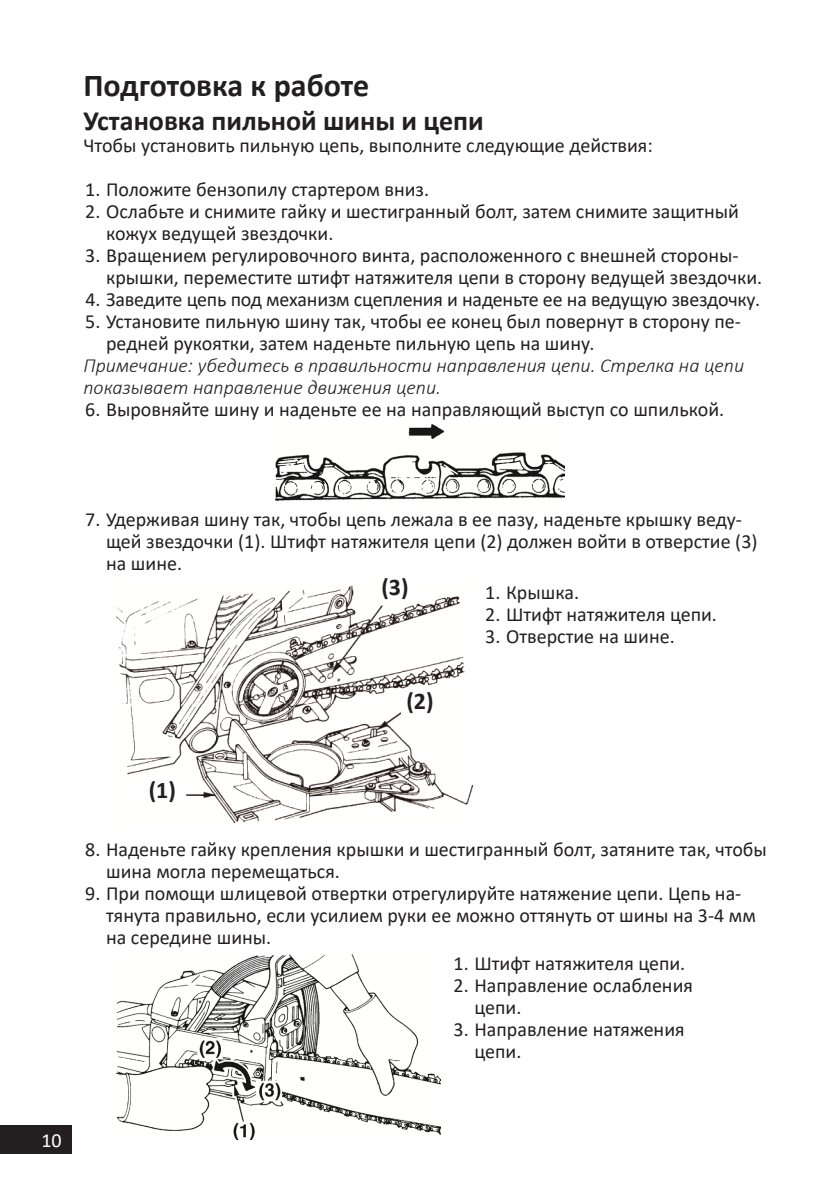
<style>
.page{position:relative;width:840px;height:1191px;background:#fff}
.page>*{position:absolute;margin:0;border:0;box-sizing:border-box;transform-origin:0 0}
.Заголовок_16{font:700 32px "Calibri";color:#231f20}
.Заголовок_14{font:700 28px "Calibri";color:#231f20}
.цифры_на_схемах{font:700 24px "Calibri";color:#231f20}
.t1{font:20px/22px "Calibri";color:#231f20}
.основной_абзац_приме{font:italic 300 20px/22px "Calibri";color:#231f20}
.t2{font:20px "Calibri";color:#fff}
</style>
<div class="page">
<div style="left:0;top:1125px;width:72px;height:29px;background:#231f20"></div>
<img style="left:275px;top:424px;width:289px;height:78px">
<img style="left:116px;top:954px;width:324px;height:186px">
<img style="left:116px;top:585px;width:356px;height:237px">
<div style="left:400px;top:691px;width:39px;height:24px;background:#fff"></div>
<div style="left:139px;top:780px;width:46px;height:24px;background:#fff"></div>
<div style="left:378px;top:577px;width:33px;height:24px;background:#fff"></div>
<p class="Заголовок_16" style="left:83px;top:63px;width:287px">Подготовка к работе</p>
<p class="Заголовок_14" style="left:83px;top:101px;width:401px">Установка пильной шины и цепи</p>
<p class="t1" style="left:83px;top:133px;width:570px">Чтобы установить пильную цепь, выполните следующие действия:</p>
<p class="t1" style="left:85px;top:177px;width:345px">1. Положите бензопилу стартером вниз.</p>
<p class="t1" style="left:106px;top:199px;width:634px;text-indent:-21px">2. Ослабьте и снимите гайку и шестигранный болт, затем снимите защитный кожух ведущей звездочки.</p>
<p class="t1" style="left:106px;top:243px;width:657px;text-indent:-21px">3. Вращением регулировочного винта, расположенного с внешней стороны&shy;крышки, переместите штифт натяжителя цепи в сторону ведущей звездочки.</p>
<p class="t1" style="left:86px;top:287px;width:675px">4. Заведите цепь под механизм сцепления и наденьте ее на ведущую звездочку.</p>
<p class="t1" style="left:106px;top:309px;width:636px;text-indent:-21px">5. Установите пильную шину так, чтобы ее конец был повернут в сторону пе&shy;редней рукоятки, затем наденьте пильную цепь на шину.</p>
<p class="основной_абзац_приме" style="left:83px;top:354px;width:661px">Примечание: убедитесь в правильности направления цепи. Стрелка на цепи показывает направление движения цепи.</p>
<p class="t1" style="left:85px;top:397px;width:640px">6. Выровняйте шину и наденьте ее на направляющий выступ со шпилькой.</p>
<p class="t1" style="left:106px;top:507px;width:652px;text-indent:-21px">7. Удерживая шину так, чтобы цепь лежала в ее пазу, наденьте крышку веду&shy;щей звездочки (1). Штифт натяжителя цепи (2) должен войти в отверстие (3) на шине.</p>
<p class="цифры_на_схемах" style="left:149px;top:773px;width:29px">(1)</p>
<p class="цифры_на_схемах" style="left:381px;top:570px;width:29px">(3)</p>
<p class="цифры_на_схемах" style="left:406px;top:684px;width:29px">(2)</p>
<p class="t1" style="left:485px;top:581px;width:95px">1. Крышка.</p>
<p class="t1" style="left:485px;top:603px;width:233px">2. Штифт натяжителя цепи.</p>
<p class="t1" style="left:485px;top:625px;width:191px">3. Отверстие на шине.</p>
<p class="t1" style="left:106px;top:837px;width:662px;text-indent:-21px">8. Наденьте гайку крепления крышки и шестигранный болт, затяните так, чтобы шина могла перемещаться.</p>
<p class="t1" style="left:106px;top:881px;width:651px;text-indent:-21px">9. При помощи шлицевой отвертки отрегулируйте натяжение цепи. Цепь на&shy;тянута правильно, если усилием руки ее можно оттянуть от шины на 3-4 мм на середине шины.</p>
<p class="t1" style="left:453px;top:951px;width:233px">1. Штифт натяжителя цепи.</p>
<p class="t1" style="left:474px;top:973px;width:220px;text-indent:-21px">2. Направление ослабления цепи.</p>
<p class="t1" style="left:474px;top:1017px;width:211px;text-indent:-21px">3. Направление натяжения цепи.</p>
<p class="t2" style="left:41px;top:1127px;width:22px">10</p>
</div>
